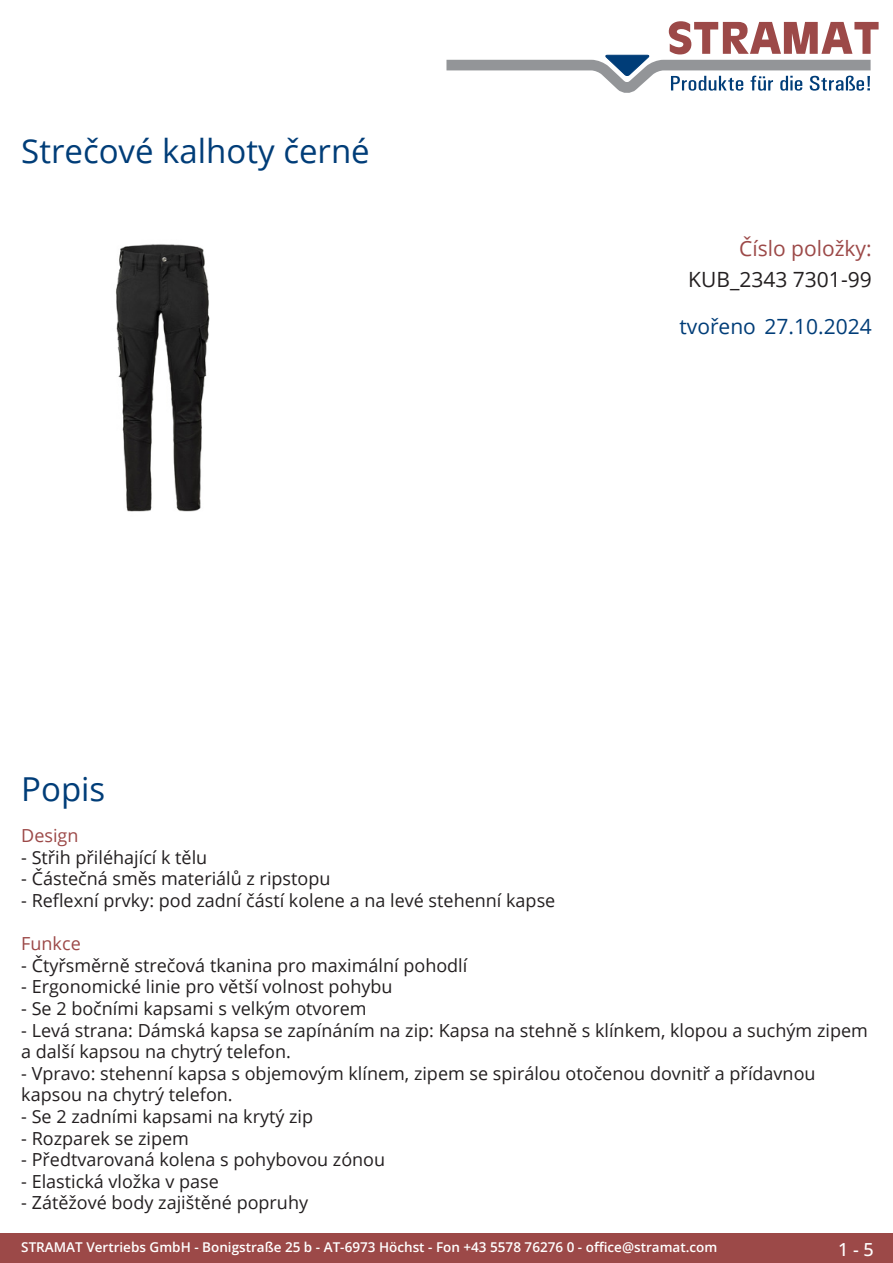
<style>
.page{position:relative;width:893px;height:1263px;background:#fff}
.page>*{position:absolute;margin:0;border:0;box-sizing:border-box;transform-origin:0 0}
.Produkttitel{font:33px "Open Sans";color:#003d78}
.Erstellungsdatum{font:21px "Open Sans";color:#003d78}
.TechDaten_Inhalt{font:21px "Open Sans";color:#231f20}
.TechDaten_Überschrif{font:21px "Open Sans";color:#9c4948}
.Beschreibung_Text{font:18px/21.6px "Open Sans";color:#231f20}
.Beschreibung_Text-2{font:18px "Open Sans";color:#9c4948}
.t1{font:500 18px "Open Sans";color:#fff}
.t2{font:600 13.5px "Open Sans";color:#fff}
</style>
<div class="page">
<div style="left:0;top:1233px;width:893px;height:30px;background:#9c4948"></div>
<svg style="left:446px;top:21px;width:433px;height:72px"></svg>
<img style="left:115px;top:244px;width:95px;height:268px">
<p class="Produkttitel" style="left:21px;top:128px;width:350px">Strečové kalhoty černé</p>
<p class="TechDaten_Überschrif" style="left:739px;top:234px;width:134px">Číslo položky:</p>
<p class="TechDaten_Inhalt" style="left:688px;top:265px;width:185px">KUB_2343 7301-99</p>
<p class="Erstellungsdatum" style="left:679px;top:312px;width:194px">tvořeno 27.10.2024</p>
<p class="Produkttitel" style="left:21px;top:766px;width:86px">Popis</p>
<p class="Beschreibung_Text-2" style="left:21px;top:823px;width:59px">Design</p>
<p class="Beschreibung_Text" style="left:21px;top:846px;width:188px">- Střih přiléhající k tělu</p>
<p class="Beschreibung_Text" style="left:21px;top:867px;width:311px">- Částečná směs materiálů z ripstopu</p>
<p class="Beschreibung_Text" style="left:21px;top:889px;width:536px">- Reflexní prvky: pod zadní částí kolene a na levé stehenní kapse</p>
<p class="Beschreibung_Text-2" style="left:21px;top:931px;width:61px">Funkce</p>
<p class="Beschreibung_Text" style="left:21px;top:954px;width:448px">- Čtyřsměrně strečová tkanina pro maximální pohodlí</p>
<p class="Beschreibung_Text" style="left:21px;top:975px;width:373px">- Ergonomické linie pro větší volnost pohybu</p>
<p class="Beschreibung_Text" style="left:21px;top:997px;width:347px">- Se 2 bočními kapsami s velkým otvorem</p>
<p class="Beschreibung_Text" style="left:21px;top:1019px;width:848px">- Levá strana: Dámská kapsa se zapínáním na zip: Kapsa na stehně s klínkem, klopou a suchým zipem a další kapsou na chytrý telefon.</p>
<p class="Beschreibung_Text" style="left:21px;top:1062px;width:796px">- Vpravo: stehenní kapsa s objemovým klínem, zipem se spirálou otočenou dovnitř a přídavnou kapsou na chytrý telefon.</p>
<p class="Beschreibung_Text" style="left:21px;top:1105px;width:293px">- Se 2 zadními kapsami na krytý zip</p>
<p class="Beschreibung_Text" style="left:21px;top:1127px;width:169px">- Rozparek se zipem</p>
<p class="Beschreibung_Text" style="left:21px;top:1148px;width:365px">- Předtvarovaná kolena s pohybovou zónou</p>
<p class="Beschreibung_Text" style="left:21px;top:1170px;width:199px">- Elastická vložka v pase</p>
<p class="Beschreibung_Text" style="left:21px;top:1191px;width:288px">- Zátěžové body zajištěné popruhy</p>
<p class="t2" style="left:21px;top:1238px;width:698px">STRAMAT Vertriebs GmbH - Bonigstraße 25 b - AT-6973 Höchst - Fon +43 5578 76276 0 - office@stramat.com</p>
<p class="t1" style="left:838px;top:1237px;width:37px">1 - 5</p>
</div>
